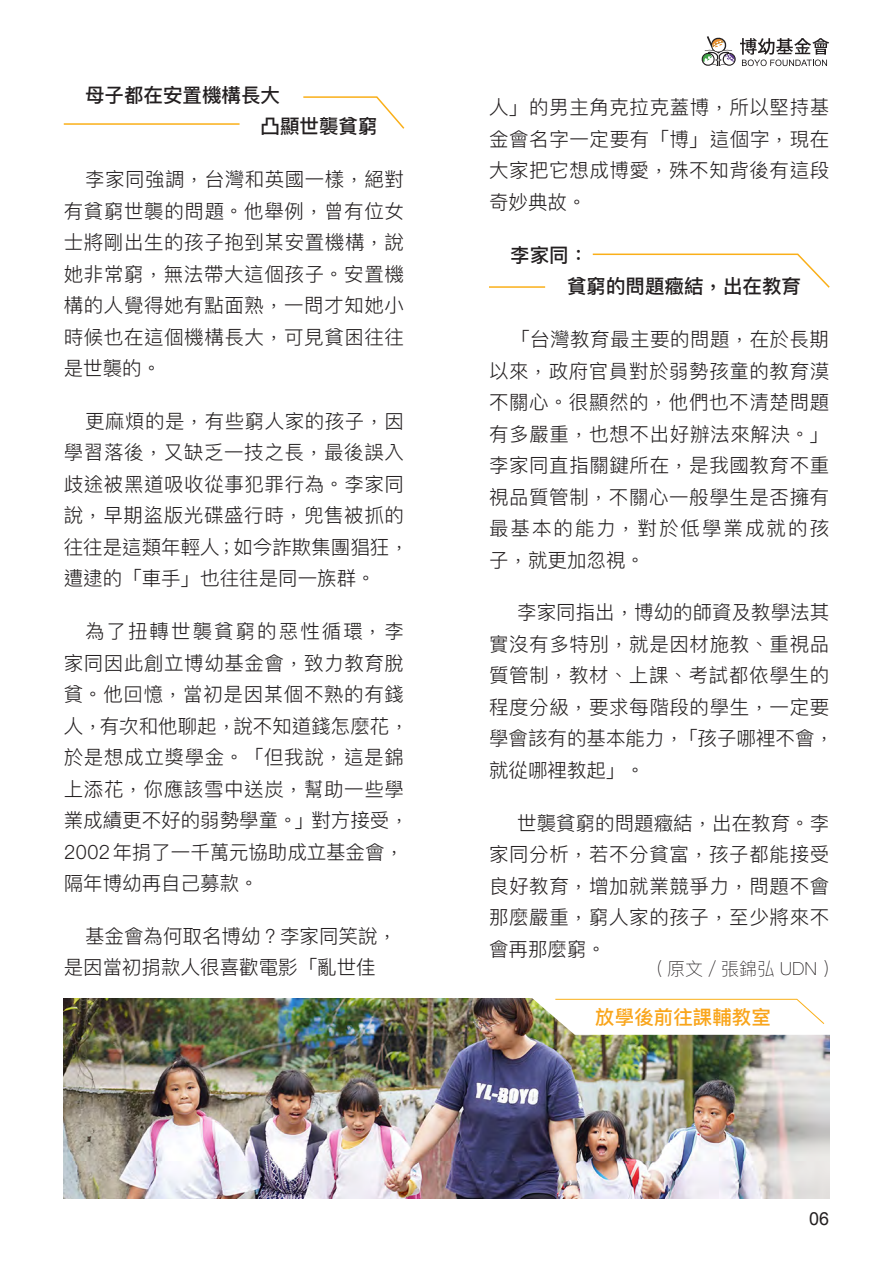
<style>
.page{position:relative;width:893px;height:1263px;background:#fff}
.page>*{position:absolute;margin:0;border:0;box-sizing:border-box;transform-origin:0 0}
.t1{font:300 19.5px/31.5px "Ping Fang TC";letter-spacing:.03em;color:#231f20;text-align:justify}
.t2{font:500 19.5px "Ping Fang TC";color:#231f20}
.t3{font:300 19.5px "Ping Fang TC";color:#231f20}
.t4{font:500 19.5px "Ping Fang TC";color:#f9a51b}
.t5{font:100 18px "Ping Fang TC";color:#231f20}
.t6{font:18px "Arial";color:#231f20}
</style>
<div class="page">
<svg style="left:701px;top:36px;width:128px;height:31px"></svg>
<img style="left:64px;top:998px;width:765px;height:200px">
<svg style="left:303px;top:96px;width:102px;height:33px"></svg>
<hr style="left:64px;top:123px;width:176px;height:2px;background:#faaf18">
<hr style="left:489px;top:286px;width:56px;height:2px;background:#faaf18">
<svg style="left:592px;top:253px;width:238px;height:35px"></svg>
<svg style="left:532px;top:998px;width:298px;height:37px"></svg>
<p class="t2" style="left:85px;top:83px;width:196px">母子都在安置機構長大</p>
<p class="t2" style="left:261px;top:114px;width:118px">凸顯世襲貧窮</p>
<p class="t1" style="left:64px;top:163px;width:342px;text-indent:21px">李家同強調，台灣和英國一樣，絕對有貧窮世襲的問題。他舉例，曾有位女士將剛出生的孩子抱到某安置機構，說她非常窮，無法帶大這個孩子。安置機構的人覺得她有點面熟，一問才知她小時候也在這個機構長大，可見貧困往往是世襲的。</p>
<p class="t1" style="left:64px;top:405px;width:347px;text-align:left;text-indent:21px">更麻煩的是，有些窮人家的孩子，因學習落後，又缺乏一技之長，最後誤入歧途被黑道吸收從事犯罪行為。李家同說，早期盜版光碟盛行時，兜售被抓的往往是這類年輕人；如今詐欺集團猖狂，遭逮的「車手」也往往是同一族群。</p>
<p class="t1" style="left:64px;top:615px;width:347px;text-align:left;text-indent:21px">為了扭轉世襲貧窮的惡性循環，李家同因此創立博幼基金會，致力教育脫貧。他回憶，當初是因某個不熟的有錢人，有次和他聊起，說不知道錢怎麼花，於是想成立獎學金。「但我說，這是錦上添花，你應該雪中送炭，幫助一些學業成績更不好的弱勢學童。」對方接受，<br>2002年捐了一千萬元協助成立基金會，隔年博幼再自己募款。</p>
<p class="t3" style="left:85px;top:924px;width:313px">基金會為何取名博幼？李家同笑說，</p>
<p class="t3" style="left:64px;top:955px;width:313px">是因當初捐款人很喜歡電影「亂世佳</p>
<p class="t1" style="left:489px;top:91px;width:342px">人」的男主角克拉克蓋博，所以堅持基金會名字一定要有「博」這個字，現在大家把它想成博愛，殊不知背後有這段奇妙典故。</p>
<p class="t2" style="left:510px;top:243px;width:79px">李家同：</p>
<p class="t2" style="left:567px;top:274px;width:235px">貧窮的問題癥結，出在教育</p>
<p class="t1" style="left:489px;top:323px;width:342px;text-indent:21px">「台灣教育最主要的問題，在於長期以來，政府官員對於弱勢孩童的教育漠不關心。很顯然的，他們也不清楚問題有多嚴重，也想不出好辦法來解決。」李家同直指關鍵所在，是我國教育不重視品質管制，不關心一般學生是否擁有最基本的能力，對於低學業成就的孩子，就更加忽視。</p>
<p class="t1" style="left:489px;top:596px;width:347px;text-align:left;text-indent:28px">李家同指出，博幼的師資及教學法其實沒有多特別，就是因材施教、重視品質管制，教材、上課、考試都依學生的程度分級，要求每階段的學生，一定要學會該有的基本能力，「孩子哪裡不會，就從哪裡教起」。</p>
<p class="t1" style="left:489px;top:807px;width:342px;text-indent:28px">世襲貧窮的問題癥結，出在教育。李家同分析，若不分貧富，孩子都能接受良好教育，增加就業競爭力，問題不會那麼嚴重，窮人家的孩子，至少將來不會再那麼窮。</p>
<p class="t5" style="left:657px;top:957px;width:174px">( 原文 / 張錦弘 UDN )</p>
<p class="t4" style="left:595px;top:1005px;width:177px">放學後前往課輔教室</p>
<p class="t6" style="left:809px;top:1207px;width:22px">06</p>
</div>
